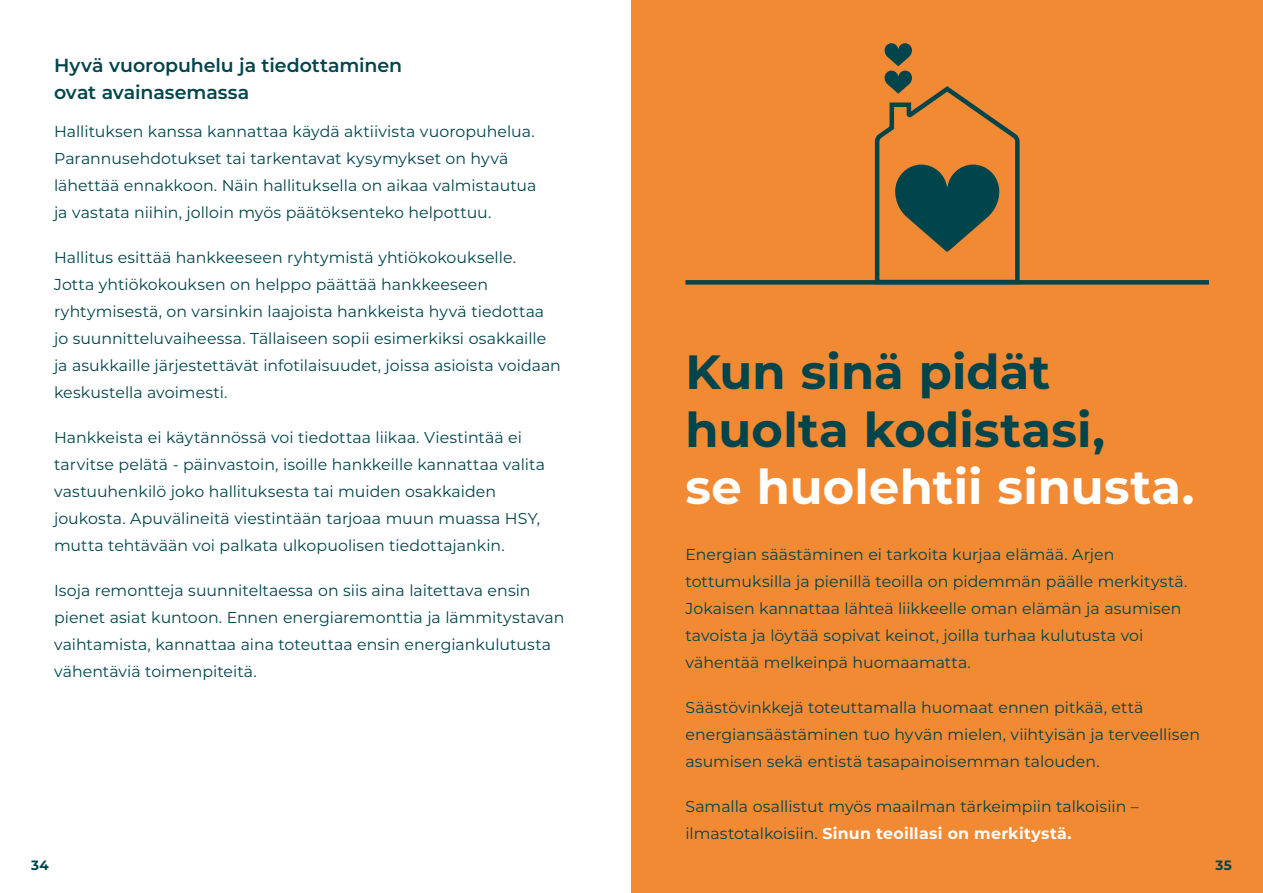
<style>
.page{position:relative;width:1263px;height:893px;background:#fff}
.page>*{position:absolute;margin:0;border:0;box-sizing:border-box;transform-origin:0 0}
.t1{font:700 48px/57.6px "Montserrat";color:#00454b}
.t2{font:700 48px "Montserrat";letter-spacing:.005em;color:#fff}
.t3{font:100 18.9px/27px "Montserrat";letter-spacing:-.005em;color:#00454b}
.t4{font:15.75px/27px "Montserrat";color:#00454b}
.t5{font:700 13.5px "Montserrat";color:#00454b}
.s1{font-weight:700;color:#fff}
</style>
<div class="page">
<div style="left:631px;top:0;width:632px;height:893px;background:#f28933"></div>
<svg style="left:874px;top:43px;width:146px;height:237px"></svg>
<div style="left:685px;top:280px;width:524px;height:5px;background:#00454b"></div>
<p class="t3" style="left:54px;top:52px;width:350px">Hyvä vuoropuhelu ja tiedottaminen ovat avainasemassa</p>
<p class="t4" style="left:54px;top:117px;width:484px">Hallituksen kanssa kannattaa käydä aktiivista vuoropuhelua.<br>Parannusehdotukset tai tarkentavat kysymykset on hyvä lähettää ennakkoon. Näin hallituksella on aikaa valmistautua ja vastata niihin, jolloin myös päätöksenteko helpottuu.</p>
<p class="t4" style="left:54px;top:243px;width:508px">Hallitus esittää hankkeeseen ryhtymistä yhtiökokoukselle.<br>Jotta yhtiökokouksen on helppo päättää hankkeeseen ryhtymisestä, on varsinkin laajoista hankkeista hyvä tiedottaa jo suunnitteluvaiheessa. Tällaiseen sopii esimerkiksi osakkaille ja asukkaille järjestettävät infotilaisuudet, joissa asioista voidaan keskustella avoimesti.</p>
<p class="t4" style="left:54px;top:423px;width:492px">Hankkeista ei käytännössä voi tiedottaa liikaa. Viestintää ei tarvitse pelätä - päinvastoin, isoille hankkeille kannattaa valita vastuuhenkilö joko hallituksesta tai muiden osakkaiden joukosta. Apuvälineitä viestintään tarjoaa muun muassa HSY, mutta tehtävään voi palkata ulkopuolisen tiedottajankin.</p>
<p class="t4" style="left:54px;top:576px;width:512px">Isoja remontteja suunniteltaessa on siis aina laitettava ensin pienet asiat kuntoon. Ennen energiaremonttia ja lämmitystavan vaihtamista, kannattaa aina toteuttaa ensin energiankulutusta vähentäviä toimenpiteitä.</p>
<h1 class="t1" style="left:685px;top:341px;width:421px">Kun sinä pidät huolta kodistasi,</h1>
<h1 class="t2" style="left:685px;top:453px;width:510px">se huolehtii sinusta.</h1>
<p class="t4" style="left:685px;top:540px;width:503px">Energian säästäminen ei tarkoita kurjaa elämää. Arjen tottumuksilla ja pienillä teoilla on pidemmän päälle merkitystä.<br>Jokaisen kannattaa lähteä liikkeelle oman elämän ja asumisen tavoista ja löytää sopivat keinot, joilla turhaa kulutusta voi vähentää melkeinpä huomaamatta.</p>
<p class="t4" style="left:685px;top:693px;width:516px">Säästövinkkejä toteuttamalla huomaat ennen pitkää, että energiansäästäminen tuo hyvän mielen, viihtyisän ja terveellisen asumisen sekä entistä tasapainoisemman talouden.</p>
<p class="t4" style="left:685px;top:792px;width:455px">Samalla osallistut myös maailman tärkeimpiin talkoisiin – ilmastotalkoisiin. <span class="s1">Sinun teoillasi on merkitystä.</span></p>
<p class="t5" style="left:31px;top:855px;width:19px">34</p>
<p class="t5" style="left:1215px;top:855px;width:18px">35</p>
</div>
